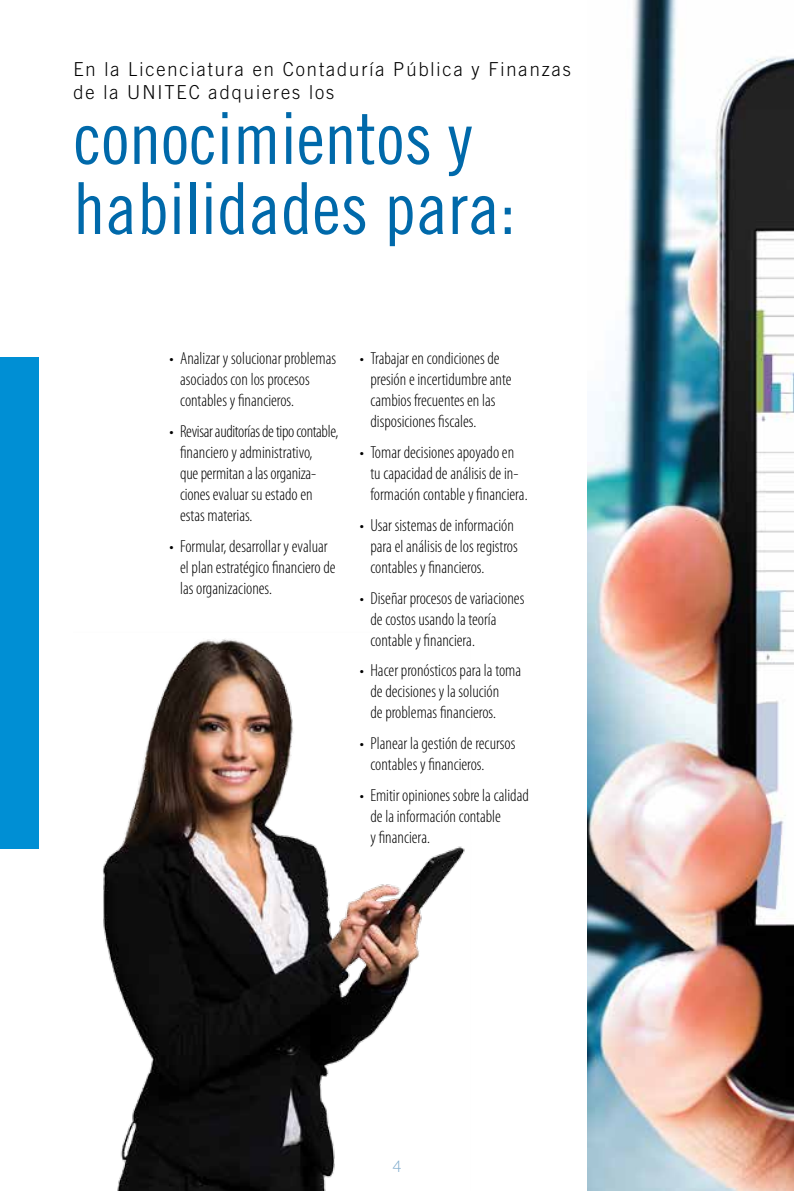
<style>
.page{position:relative;width:794px;height:1191px;background:#fff}
.page>*{position:absolute;margin:0;border:0;box-sizing:border-box;transform-origin:0 0}
.t1{font:71.75px/70px "Trade Gothic Cond Eighteen";color:#0069aa}
.t2{font:300 19.25px/23.1px "Trade Gothic";letter-spacing:.105em;color:#000;scale:.95 1}
.t3{font:300 condensed 17.5px/21px "Myriad Pro";color:#000}
.t4{font:300 17.5px "Myriad Pro";color:#80accd}
</style>
<div class="page">
<img style="left:587px;top:0;width:207px;height:1191px">
<div style="left:0;top:357px;width:38px;height:491px;background:#008fd4"></div>
<img style="left:102px;top:639px;width:363px;height:552px">
<p class="t2" style="left:73px;top:57px;width:525px">En la Licenciatura en Contaduría Pública y Finanzas de la UNITEC adquieres los</p>
<h1 class="t1" style="left:73px;top:103px;width:444px">conocimientos y habilidades para:</h1>
<p class="t3" style="left:180px;top:348px;width:158px;text-indent:-10px">• Analizar y solucionar problemas asociados con los procesos contables y financieros.</p>
<p class="t3" style="left:180px;top:421px;width:160px;text-indent:-10px">• Revisar auditorías de tipo contable, financiero y administrativo,<br>que permitan a las organiza&shy;ciones evaluar su estado en estas materias.</p>
<p class="t3" style="left:180px;top:536px;width:157px;text-indent:-10px">• Formular, desarrollar y evaluar el plan estratégico financiero de las organizaciones.</p>
<p class="t3" style="left:370px;top:348px;width:142px;text-indent:-10px">• Trabajar en condiciones de presión e incertidumbre ante cambios frecuentes en las disposiciones fiscales.</p>
<p class="t3" style="left:370px;top:442px;width:159px;text-indent:-10px">• Tomar decisiones apoyado en tu capacidad de análisis de in&shy;formación contable y financiera.</p>
<p class="t3" style="left:370px;top:515px;width:149px;text-indent:-10px">• Usar sistemas de información para el análisis de los registros contables y financieros.</p>
<p class="t3" style="left:370px;top:587px;width:155px;text-indent:-10px">• Diseñar procesos de variaciones de costos usando la teoría contable y financiera.</p>
<p class="t3" style="left:370px;top:660px;width:152px;text-indent:-10px">• Hacer pronósticos para la toma de decisiones y la solución<br>de problemas financieros.</p>
<p class="t3" style="left:370px;top:733px;width:147px;text-indent:-10px">• Planear la gestión de recursos contables y financieros.</p>
<p class="t3" style="left:370px;top:785px;width:160px;text-indent:-10px">• Emitir opiniones sobre la calidad de la información contable<br>y financiera.</p>
<p class="t4" style="left:393px;top:1156px;width:10px">4</p>
</div>
